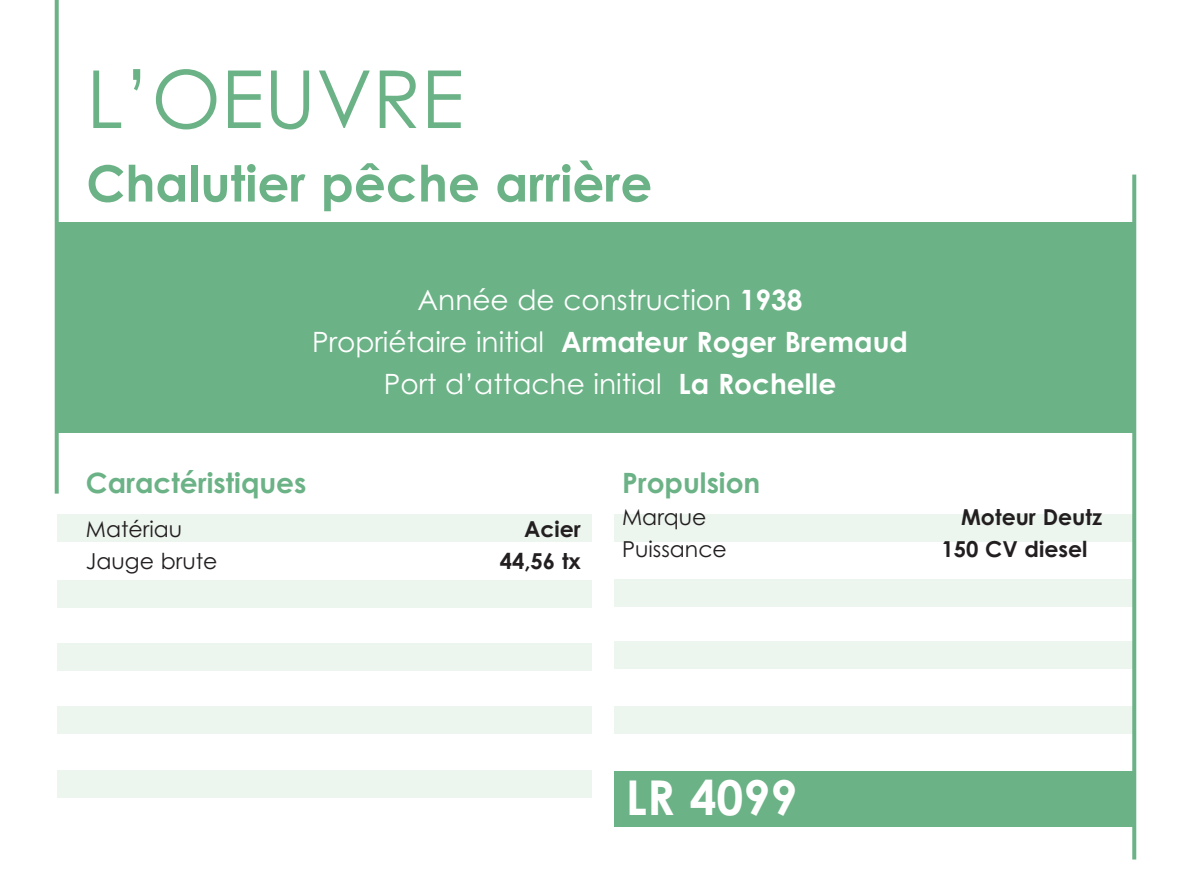
<style>
.page{position:relative;width:1191px;height:879px;background:#fff}
.page>*{position:absolute;margin:0;border:0;box-sizing:border-box;transform-origin:0 0}
.t1{font:80px "Century Gothic";color:#6bb286}
.t2{font:700 50px "Century Gothic";color:#6bb286}
.t3{font:700 48px "Century Gothic";color:#fff}
.t4{font:28px/42px "Century Gothic";color:#fff;text-align:center}
.t5{font:700 28px "Century Gothic";color:#6bb286}
.t6{font:700 22px "Century Gothic";color:#231f20}
.t7{font:22px "Century Gothic";color:#231f20}
.s1{font-weight:700}
</style>
<div class="page">
<div style="left:57px;top:514px;width:534px;height:28px;background:#edf5ef"></div>
<div style="left:614px;top:514px;width:520px;height:28px;background:#edf5ef"></div>
<div style="left:57px;top:580px;width:534px;height:27px;background:#edf5ef"></div>
<div style="left:614px;top:580px;width:520px;height:27px;background:#edf5ef"></div>
<div style="left:614px;top:641px;width:520px;height:28px;background:#edf5ef"></div>
<div style="left:614px;top:706px;width:520px;height:28px;background:#edf5ef"></div>
<div style="left:57px;top:643px;width:534px;height:28px;background:#edf5ef"></div>
<div style="left:57px;top:706px;width:534px;height:28px;background:#edf5ef"></div>
<div style="left:57px;top:770px;width:534px;height:27px;background:#edf5ef"></div>
<div style="left:57px;top:222px;width:1077px;height:211px;background:#6bb286"></div>
<svg style="left:1132px;top:175px;width:4px;height:684px;fill:#6bb286"></svg>
<hr style="left:55px;top:0;width:4px;height:493px;background:#6bb286">
<div style="left:614px;top:771px;width:520px;height:56px;background:#6bb286"></div>
<h1 class="t1" style="left:86px;top:54px;width:379px">L’OEUVRE</h1>
<h2 class="t2" style="left:86px;top:155px;width:567px">Chalutier pêche arrière</h2>
<p class="t4" style="left:312px;top:279px;width:597px">Année de construction <span class="s1">1938<br></span>Propriétaire initial <span class="s1">Armateur Roger Bremaud<br></span>Port d’attache initial <span class="s1">La Rochelle</span></p>
<p class="t5" style="left:86px;top:467px;width:222px">Caractéristiques</p>
<p class="t7" style="left:86px;top:516px;width:98px">Matériau</p>
<p class="t6" style="left:524px;top:516px;width:58px">Acier</p>
<p class="t7" style="left:86px;top:548px;width:133px">Jauge brute</p>
<p class="t6" style="left:500px;top:548px;width:83px">44,56 tx</p>
<p class="t5" style="left:622px;top:467px;width:140px">Propulsion</p>
<p class="t7" style="left:622px;top:504px;width:86px">Marque</p>
<p class="t6" style="left:961px;top:504px;width:142px">Moteur Deutz</p>
<p class="t7" style="left:622px;top:536px;width:106px">Puissance</p>
<p class="t6" style="left:941px;top:536px;width:147px">150 CV diesel</p>
<h3 class="t3" style="left:626px;top:770px;width:173px">LR 4099</h3>
</div>
